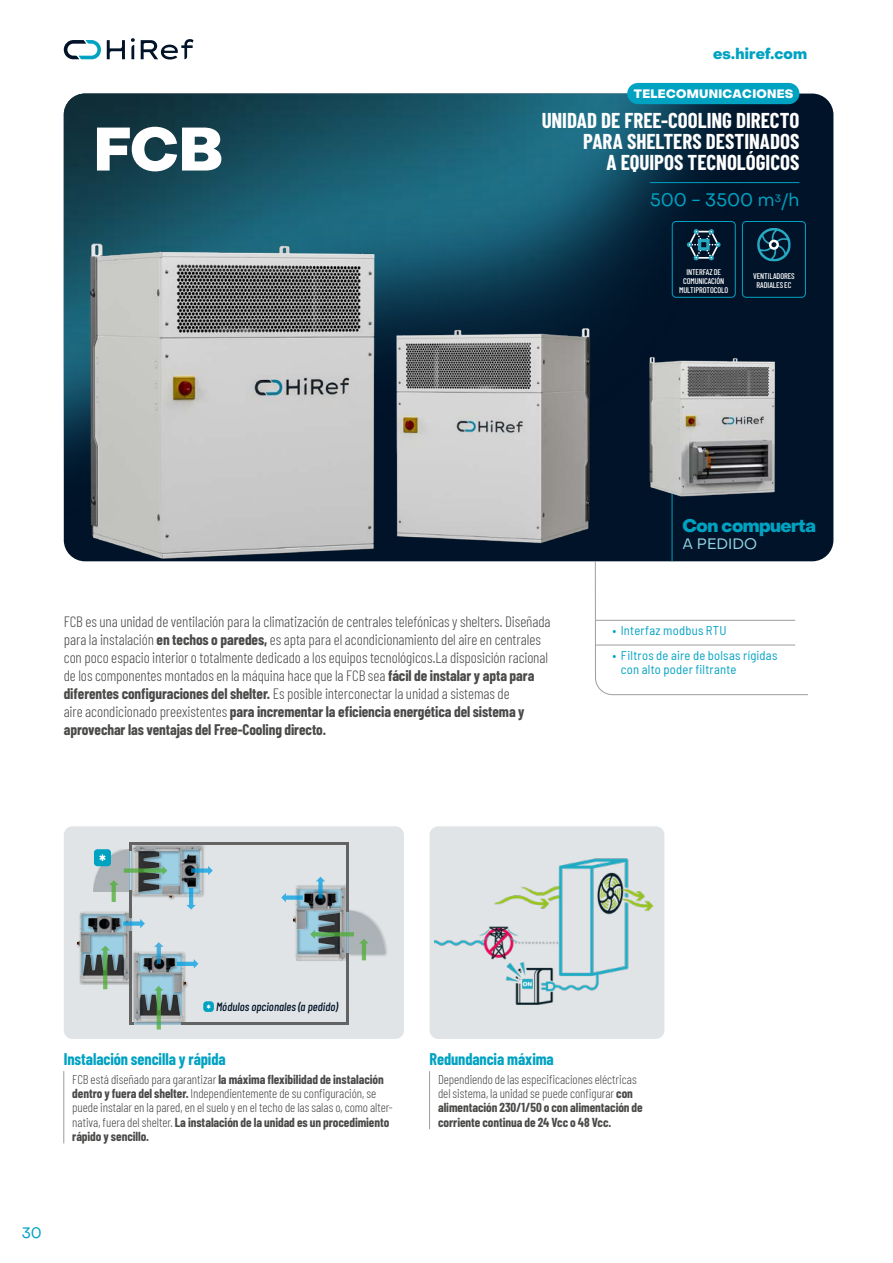
<style>
.page{position:relative;width:893px;height:1263px;background:#fff}
.page>*{position:absolute;margin:0;border:0;box-sizing:border-box;transform-origin:0 0}
.t1{font:800 60px "PP Object Sans";color:#fff}
.t2{font:700 21px/21px "Barlow Condensed";color:#fff;text-align:right}
.t3{font:18px "PP Object Sans";letter-spacing:-.005em;color:#00a2c2}
.t4{font:800 18px "PP Object Sans";letter-spacing:-.03em;color:#00a2c2}
.t5{font:700 16.5px "Barlow Condensed";letter-spacing:-.005em;color:#00a2c2}
.t6{font:300 15px/18px "Barlow Condensed";letter-spacing:-.005em;color:#4a4a49}
.t7{font:800 15px "PP Object Sans";letter-spacing:.01em;color:#00a2c2}
.t8{font:15px "PP Object Sans";color:#91d2e3}
.t9{font:15px "PP Object Sans";color:#00a2c2}
.t10{font:300 12.75px/14.2px "Barlow Condensed";letter-spacing:-.005em;color:#4a4a49}
.t11{font:semi-condensed 12.75px/14.2px "Barlow";letter-spacing:.02em;color:#00a2c2}
.t12{font:italic 500 12px "Barlow Condensed";letter-spacing:.005em;color:#001328}
.t13{font:800 12px "Object Sans";letter-spacing:.025em;color:#fff}
.t14{font:500 8.25px/9px "Barlow Condensed";letter-spacing:-.01em;color:#fff;text-align:center}
.s1{font-weight:700}
</style>
<div class="page">
<div style="left:64px;top:94px;width:769px;height:467px;background:#001328;border-radius:21px"></div>
<img style="left:64px;top:94px;width:759px;height:440px">
<img style="left:406px;top:320px;width:198px;height:224px">
<hr style="left:672px;top:462px;width:1px;height:99px;background:#00a2c2">
<img style="left:640px;top:352px;width:149px;height:148px">
<img style="left:68px;top:230px;width:338px;height:332px">
<hr style="left:650px;top:182px;width:149px;height:1px;background:#00a2c2">
<div style="left:672px;top:221px;width:64px;height:77px;border:1px solid #00a2c2;border-radius:4px"></div>
<svg style="left:687px;top:229px;width:34px;height:31px"></svg>
<div style="left:742px;top:221px;width:64px;height:77px;border:1px solid #00a2c2;border-radius:4px"></div>
<svg style="left:757px;top:228px;width:34px;height:33px"></svg>
<hr style="left:64px;top:1071px;width:1px;height:72px;background:#9d9d9c">
<div style="left:64px;top:826px;width:340px;height:213px;background:#e1e4e6;border-radius:9px"></div>
<svg style="left:349px;top:910px;width:38px;height:46px"></svg>
<img style="left:349px;top:911px;width:35px;height:42px">
<img style="left:94px;top:849px;width:35px;height:42px">
<hr style="left:129px;top:850px;width:3px;height:40px;background:#009fe3">
<svg style="left:131px;top:845px;width:74px;height:55px"></svg>
<img style="left:132px;top:846px;width:72px;height:51px">
<svg style="left:132px;top:952px;width:56px;height:70px"></svg>
<img style="left:134px;top:951px;width:52px;height:71px">
<svg style="left:77px;top:915px;width:56px;height:70px"></svg>
<img style="left:78px;top:911px;width:51px;height:70px">
<svg style="left:293px;top:884px;width:56px;height:77px"></svg>
<img style="left:294px;top:885px;width:51px;height:75px">
<svg style="left:154px;top:942px;width:9px;height:22px"></svg>
<svg style="left:154px;top:986px;width:9px;height:43px"></svg>
<svg style="left:101px;top:946px;width:9px;height:43px"></svg>
<svg style="left:177px;top:959px;width:21px;height:9px"></svg>
<svg style="left:123px;top:918px;width:22px;height:13px"></svg>
<svg style="left:191px;top:866px;width:22px;height:9px"></svg>
<svg style="left:186px;top:888px;width:10px;height:22px"></svg>
<svg style="left:109px;top:880px;width:9px;height:22px"></svg>
<svg style="left:124px;top:866px;width:43px;height:9px"></svg>
<svg style="left:129px;top:842px;width:3px;height:8px"></svg>
<hr style="left:346px;top:842px;width:3px;height:69px;background:#646363">
<hr style="left:129px;top:890px;width:3px;height:28px;background:#646363">
<hr style="left:346px;top:954px;width:3px;height:71px;background:#646363">
<hr style="left:181px;top:1022px;width:168px;height:3px;background:#646363">
<hr style="left:134px;top:1022px;width:47px;height:3px;background:#009fe3">
<hr style="left:129px;top:931px;width:3px;height:94px;background:#646363">
<hr style="left:132px;top:842px;width:217px;height:3px;background:#646363">
<svg style="left:310px;top:930px;width:59px;height:30px"></svg>
<svg style="left:316px;top:877px;width:9px;height:21px"></svg>
<svg style="left:281px;top:893px;width:22px;height:9px"></svg>
<div style="left:627px;top:83px;width:172px;height:21px;background:#00a2c2;border-radius:11px"></div>
<svg style="left:595px;top:561px;width:213px;height:134px"></svg>
<div style="left:203px;top:1001px;width:11px;height:11px;background:#00a2c2;border-radius:3px"></div>
<svg style="left:207px;top:1004px;width:4px;height:5px"></svg>
<hr style="left:429px;top:1071px;width:1px;height:58px;background:#9d9d9c">
<div style="left:430px;top:826px;width:234px;height:213px;background:#e1e4e6;border-radius:9px"></div>
<img style="left:434px;top:858px;width:220px;height:147px">
<div style="left:94px;top:849px;width:17px;height:17px;background:#00a2c2;border-radius:3px"></div>
<svg style="left:99px;top:854px;width:7px;height:7px"></svg>
<svg style="left:64px;top:38px;width:130px;height:22px"></svg>
<p class="t7" style="left:713px;top:45px;width:96px">es.hiref.com</p>
<h1 class="t1" style="left:94px;top:113px;width:131px">FCB</h1>
<p class="t13" style="left:634px;top:86px;width:161px">TELECOMUNICACIONES</p>
<h2 class="t2" style="left:542px;top:109px;width:259px">UNIDAD DE FREE-COOLING DIRECTO<br>PARA SHELTERS DESTINADOS<br>A EQUIPOS TECNOLÓGICOS</h2>
<p class="t3" style="left:650px;top:189px;width:151px">500 - 3500 m<sup>3</sup>/h</p>
<p class="t14" style="left:679px;top:266px;width:50px">INTERFAZ DE<br>COMUNICACIÓN<br>MULTIPROTOCOLO</p>
<p class="t14" style="left:753px;top:271px;width:43px">VENTILADORES<br>RADIALES EC</p>
<p class="t4" style="left:682px;top:515px;width:135px">Con compuerta</p>
<p class="t8" style="left:682px;top:534px;width:76px">A PEDIDO</p>
<p class="t6" style="left:64px;top:612px;width:488px">FCB es una unidad de ventilación para la climatización de centrales telefónicas y shelters. Diseñada para la instalación <span class="s1">en techos o paredes,</span> es apta para el acondicionamiento del aire en centrales con poco espacio interior o totalmente dedicado a los equipos tecnológicos.La disposición racional de los componentes montados en la máquina hace que la FCB sea <span class="s1">fácil de instalar y apta para diferentes configuraciones del shelter.</span> Es posible interconectar la unidad a sistemas de<br>aire acondicionado preexistentes <span class="s1">para incrementar la eficiencia energética del sistema y aprovechar las ventajas del Free-Cooling directo.</span></p>
<p class="t11" style="left:612px;top:623px;width:116px">• Interfaz modbus RTU</p>
<p class="t11" style="left:621px;top:647px;width:158px;text-indent:-9px">• Filtros de aire de bolsas rígidas con alto poder filtrante</p>
<p class="t12" style="left:216px;top:998px;width:123px">Módulos opcionales (a pedido)</p>
<p class="t5" style="left:64px;top:1048px;width:163px">Instalación sencilla y rápida</p>
<p class="t10" style="left:72px;top:1071px;width:322px">FCB está diseñado para garantizar <span class="s1">la máxima flexibilidad de instalación dentro y fuera del shelter.</span> Independientemente de su configuración, se puede instalar en la pared, en el suelo y en el techo de las salas o, como alter&shy;nativa, fuera del shelter. <span class="s1">La instalación de la unidad es un procedimiento rápido y sencillo.</span></p>
<p class="t9" style="left:22px;top:1224px;width:21px">30</p>
<p class="t5" style="left:430px;top:1048px;width:126px">Redundancia máxima</p>
<p class="t10" style="left:438px;top:1071px;width:206px">Dependiendo de las especificaciones eléctricas del sistema, la unidad se puede configurar <span class="s1">con alimentación 230/1/50 o con alimentación de corriente continua de 24 Vcc o 48 Vcc.</span></p>
</div>
